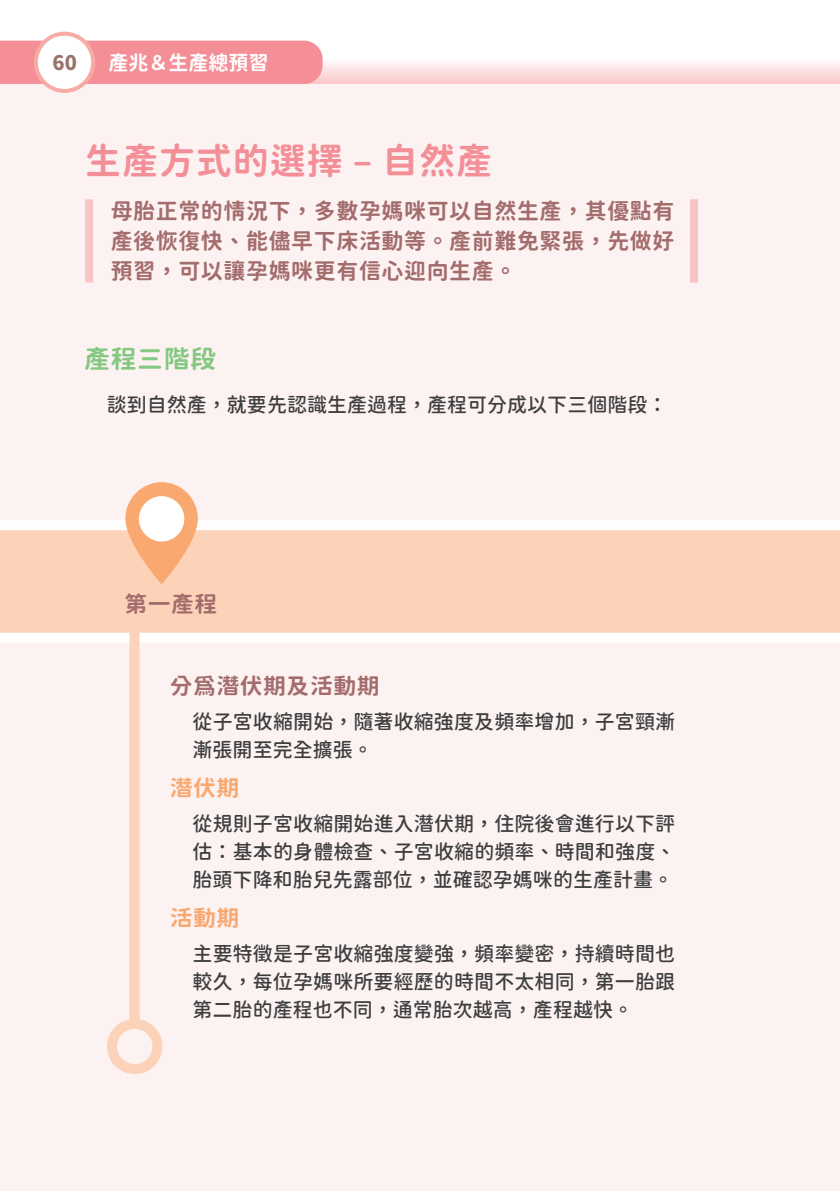
<style>
.page{position:relative;width:840px;height:1191px;background:#fff}
.page>*{position:absolute;margin:0;border:0;box-sizing:border-box;transform-origin:0 0}
.t1{font:36px "Gen Sen Rounded TW B";letter-spacing:.025em;color:#f48f98}
.t2{font:25px "Gen Sen Rounded TW B";letter-spacing:.02em;color:#84c882;scale:1.04 1}
.t3{font:22px/30px "Gen Sen Rounded TW B";letter-spacing:.025em;color:#a46d6d;text-align:justify}
.t4{font:22px "Gen Sen Rounded TW B";letter-spacing:.025em;color:#a46d6d;scale:1.04 1}
.t5{font:22px "Gen Sen Rounded TW B";letter-spacing:.02em;color:#f9a86f;scale:1.04 1}
.t6{font:20px/28px "Gen Sen Rounded TW M";color:#3e3e3f;text-align:justify}
.t7{font:20px "Gen Sen Rounded TW B";color:#fff}
.t8{font:20px "Gen Sen Rounded TW H";color:#9a736a}
</style>
<div class="page">
<div style="left:0;top:84px;width:839px;height:1107px;background:#fdf2f2"></div>
<svg style="left:0;top:31px;width:839px;height:53px"></svg>
<div style="left:0;top:41px;width:322px;height:43px;background:#f48f98"></div>
<div style="left:36px;top:34px;width:57px;height:57px;background:#fff;border-radius:50%"></div>
<div style="left:34px;top:32px;width:61px;height:61px;border:4px solid #f8aaa5;border-radius:50%"></div>
<svg style="left:0;top:521px;width:839px;height:131px"></svg>
<svg style="left:125px;top:482px;width:73px;height:102px;background:#fabd94"></svg>
<div style="left:139px;top:496px;width:45px;height:45px;background:#fff;border-radius:50%"></div>
<div style="left:129px;top:628px;width:10px;height:397px;background:#fcd2b8"></div>
<div style="left:107px;top:1018px;width:55px;height:56px;border:10px solid #fcd2b8;border-radius:50%"></div>
<div style="left:85px;top:199px;width:8px;height:84px;background:#f9c4c5"></div>
<div style="left:689px;top:199px;width:8px;height:84px;background:#f9c4c5"></div>
<p class="t8" style="left:53px;top:51px;width:26px">60</p>
<p class="t7" style="left:108px;top:51px;width:161px">產兆＆生產總預習</p>
<h1 class="t1" style="left:85px;top:141px;width:408px">生產方式的選擇 – 自然產</h1>
<p class="t3" style="left:111px;top:196px;width:565px">母胎正常的情況下，多數孕媽咪可以自然生產，其優點有產後恢復快、能儘早下床活動等。產前難免緊張，先做好預習，可以讓孕媽咪更有信心迎向生產。</p>
<p class="t2" style="left:84px;top:345px;width:128px">產程三階段</p>
<p class="t6" style="left:107px;top:391px;width:562px">談到自然產，就要先認識生產過程，產程可分成以下三個階段：</p>
<p class="t4" style="left:124px;top:592px;width:91px">第一產程</p>
<p class="t4" style="left:170px;top:674px;width:203px">分為潛伏期及活動期</p>
<p class="t6" style="left:192px;top:707px;width:484px">從子宮收縮開始，隨著收縮強度及頻率增加，子宮頸漸漸張開至完全擴張。</p>
<p class="t5" style="left:170px;top:776px;width:68px">潛伏期</p>
<p class="t6" style="left:192px;top:809px;width:484px">從規則子宮收縮開始進入潛伏期，住院後會進行以下評估：基本的身體檢查、子宮收縮的頻率、時間和強度、胎頭下降和胎兒先露部位，並確認孕媽咪的生產計畫。</p>
<p class="t5" style="left:170px;top:906px;width:68px">活動期</p>
<p class="t6" style="left:192px;top:939px;width:484px">主要特徵是子宮收縮強度變強，頻率變密，持續時間也較久，每位孕媽咪所要經歷的時間不太相同，第一胎跟第二胎的產程也不同，通常胎次越高，產程越快。</p>
</div>
